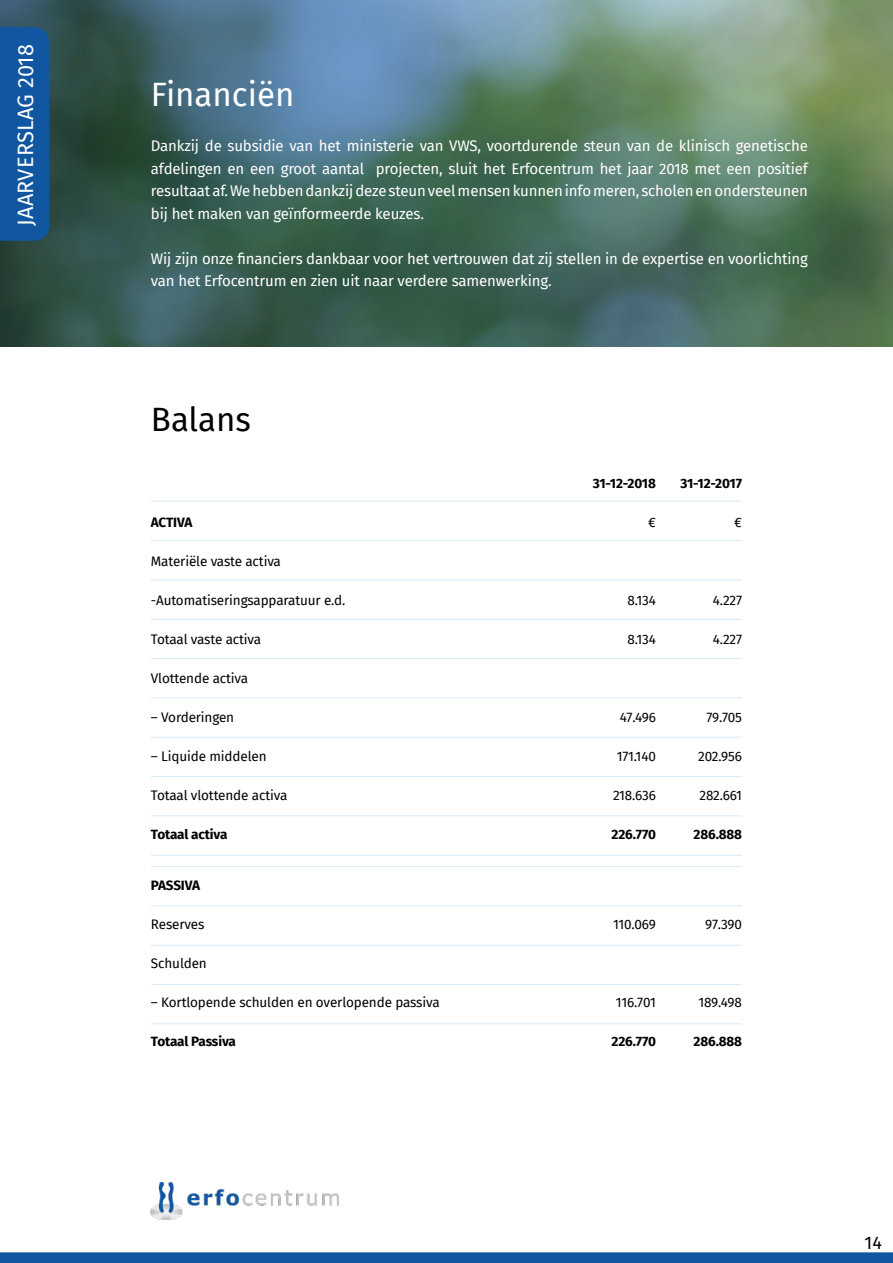
<style>
.page{position:relative;width:893px;height:1263px;background:#fff}
.page>*{position:absolute;margin:0;border:0;box-sizing:border-box;transform-origin:0 0}
.t1{font:33px "Fira Sans";color:#fff}
.t2{font:33px "Fira Sans";color:#000}
.t3{font:21.75px "Fira Sans";letter-spacing:.01em;color:#fff}
.t4{font:18px "Fira Sans";color:#000}
.t5{font:15px/22.5px "Fira Sans";letter-spacing:-.01em;color:#fff;text-align:justify}
.t6{font:13.5px "Fira Sans";letter-spacing:-.01em;color:#000}
.t7{font:700 13.5px "Fira Sans";letter-spacing:-.01em;color:#000}
</style>
<div class="page">
<img style="left:151px;top:1182px;width:188px;height:37px">
<svg style="left:0;top:0;width:893px;height:347px;background:#53736b"></svg>
<svg style="left:0;top:1252px;width:893px;height:11px;background:#175ba3"></svg>
<hr style="left:151px;top:501px;width:591px;height:1px;background:#d9ecfa">
<hr style="left:151px;top:658px;width:591px;height:1px;background:#d9ecfa">
<hr style="left:151px;top:579px;width:591px;height:1px;background:#d9ecfa">
<hr style="left:151px;top:737px;width:591px;height:1px;background:#d9ecfa">
<hr style="left:151px;top:815px;width:591px;height:1px;background:#d9ecfa">
<hr style="left:151px;top:540px;width:591px;height:1px;background:#d9ecfa">
<hr style="left:151px;top:697px;width:591px;height:1px;background:#d9ecfa">
<hr style="left:151px;top:619px;width:591px;height:1px;background:#d9ecfa">
<hr style="left:151px;top:776px;width:591px;height:1px;background:#d9ecfa">
<hr style="left:151px;top:855px;width:591px;height:1px;background:#d9ecfa">
<hr style="left:151px;top:866px;width:591px;height:1px;background:#d9ecfa">
<hr style="left:151px;top:1023px;width:591px;height:1px;background:#d9ecfa">
<hr style="left:151px;top:945px;width:591px;height:1px;background:#d9ecfa">
<hr style="left:151px;top:905px;width:591px;height:1px;background:#d9ecfa">
<hr style="left:151px;top:984px;width:591px;height:1px;background:#d9ecfa">
<div style="left:108px;top:39px;width:743px;height:293px;background:#1056a0;opacity:.75"></div>
<div style="left:0;top:27px;width:49px;height:214px;background:#1056a0"></div>
<h2 class="t3" style="left:9px;top:226px;width:183px;rotate:-90deg">JAARVERSLAG 2018</h2>
<h1 class="t1" style="left:151px;top:70px;width:145px">Financiën</h1>
<p class="t5" style="left:151px;top:134px;width:658px">Dankzij de subsidie van het ministerie van VWS, voortdurende steun van de klinisch genetische afdelingen en een groot aantal projecten, sluit het Erfocentrum het jaar 2018 met een positief resultaat af. We hebben dankzij deze steun veel mensen kunnen info meren, scholen en ondersteunen bij het maken van geïnformeerde keuzes.</p>
<p class="t5" style="left:151px;top:247px;width:658px">Wij zijn onze financiers dankbaar voor het vertrouwen dat zij stellen in de expertise en voorlichting van het Erfocentrum en zien uit naar verdere samenwerking.</p>
<h1 class="t2" style="left:151px;top:394px;width:101px">Balans</h1>
<p class="t7" style="left:151px;top:510px;width:43px">ACTIVA</p>
<p class="t6" style="left:151px;top:551px;width:132px">Materiële vaste activa</p>
<p class="t6" style="left:151px;top:590px;width:196px">-Automatiseringsapparatuur e.d.</p>
<p class="t6" style="left:151px;top:629px;width:112px">Totaal vaste activa</p>
<p class="t6" style="left:151px;top:668px;width:99px">Vlottende activa</p>
<p class="t6" style="left:151px;top:707px;width:85px">– Vorderingen</p>
<p class="t6" style="left:151px;top:746px;width:117px">– Liquide middelen</p>
<p class="t6" style="left:151px;top:785px;width:138px">Totaal vlottende activa</p>
<p class="t7" style="left:151px;top:822px;width:78px">Totaal activa</p>
<p class="t7" style="left:151px;top:874px;width:51px">PASSIVA</p>
<p class="t6" style="left:151px;top:914px;width:55px">Reserves</p>
<p class="t6" style="left:151px;top:953px;width:57px">Schulden</p>
<p class="t6" style="left:151px;top:992px;width:290px">– Kortlopende schulden en overlopende passiva</p>
<p class="t7" style="left:151px;top:1030px;width:86px">Totaal Passiva</p>
<p class="t7" style="left:593px;top:471px;width:65px">31-12-2018</p>
<p class="t6" style="left:648px;top:512px;width:9px">€</p>
<p class="t7" style="left:680px;top:472px;width:63px">31-12-2017</p>
<p class="t6" style="left:734px;top:512px;width:9px">€</p>
<p class="t6" style="left:627px;top:590px;width:30px">8.134</p>
<p class="t6" style="left:627px;top:629px;width:30px">8.134</p>
<p class="t6" style="left:713px;top:590px;width:31px">4.227</p>
<p class="t6" style="left:713px;top:629px;width:31px">4.227</p>
<p class="t6" style="left:620px;top:707px;width:38px">47.496</p>
<p class="t6" style="left:617px;top:746px;width:41px">171.140</p>
<p class="t6" style="left:613px;top:785px;width:44px">218.636</p>
<p class="t7" style="left:611px;top:823px;width:46px">226.770</p>
<p class="t6" style="left:706px;top:707px;width:37px">79.705</p>
<p class="t6" style="left:698px;top:746px;width:45px">202.956</p>
<p class="t6" style="left:699px;top:785px;width:44px">282.661</p>
<p class="t7" style="left:694px;top:823px;width:50px">286.888</p>
<p class="t6" style="left:613px;top:914px;width:44px">110.069</p>
<p class="t6" style="left:616px;top:992px;width:41px">116.701</p>
<p class="t7" style="left:611px;top:1030px;width:46px">226.770</p>
<p class="t6" style="left:705px;top:914px;width:38px">97.390</p>
<p class="t6" style="left:698px;top:992px;width:45px">189.498</p>
<p class="t7" style="left:694px;top:1030px;width:50px">286.888</p>
<p class="t4" style="left:865px;top:1229px;width:19px">14</p>
</div>
